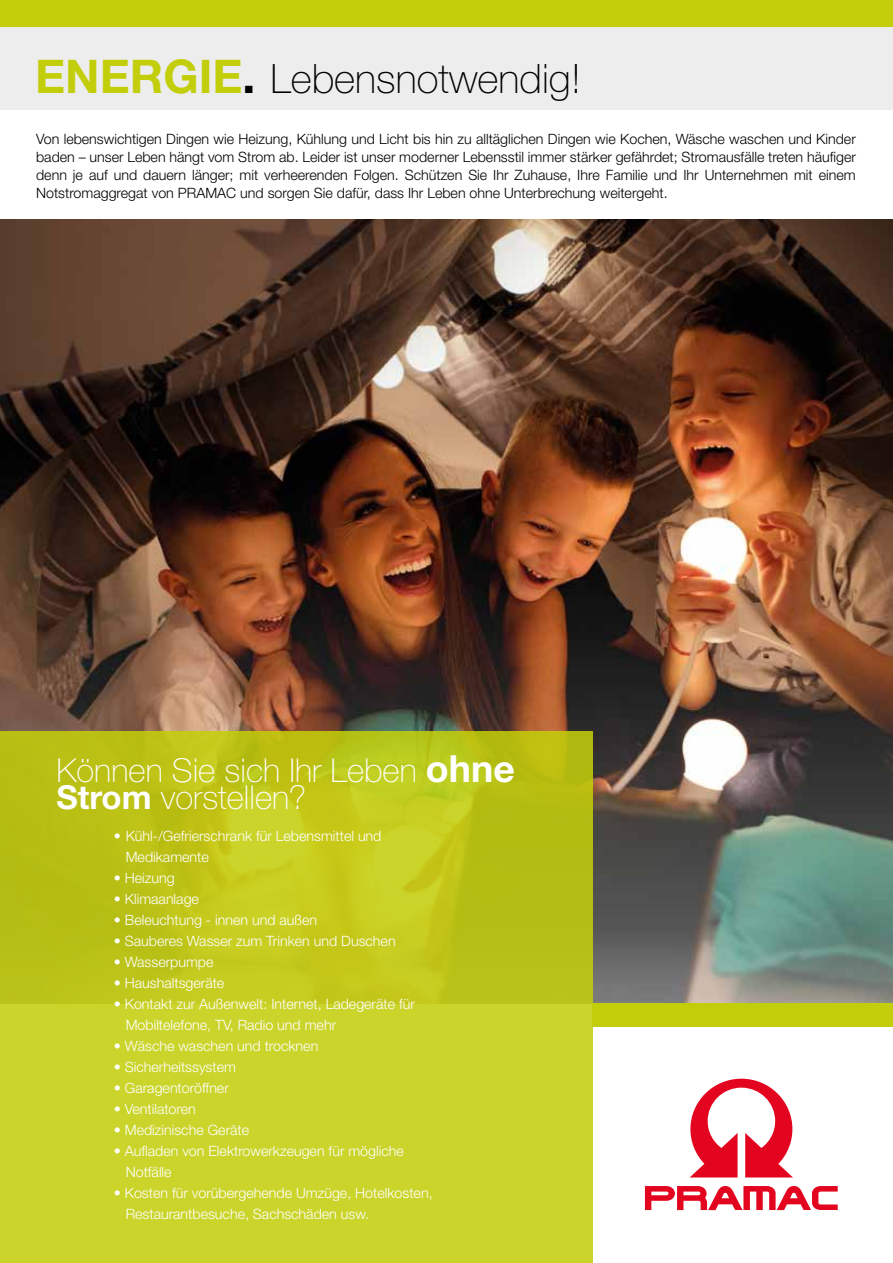
<style>
.page{position:relative;width:893px;height:1263px;background:#fff}
.page>*{position:absolute;margin:0;border:0;box-sizing:border-box;transform-origin:0 0}
.t1{font:100 40.5px "Helvetica Neue";color:#000}
.t2{font:100 33px/27px "Helvetica Neue";color:#fff}
.t3{font:300 14.25px/21px "Helvetica Neue";color:#fff}
.t4{font:300 14.25px/18px "Helvetica Neue LT Pro";color:#000;text-align:justify}
.s1{font-weight:700;font-size:46.5px;color:#c3ce0a}
.s2{font-weight:700;font-size:46.5px}
.s3{font-weight:700;font-size:37.5px}
.s4{font-weight:700}
</style>
<div class="page">
<div style="left:0;top:26px;width:893px;height:84px;background:#ededed"></div>
<img style="left:0;top:219px;width:893px;height:785px">
<div style="left:592px;top:1004px;width:301px;height:23px;background:#c3ce0a"></div>
<svg style="left:0;top:731px;width:592px;height:532px;background:#c4cc20"></svg>
<svg style="left:690px;top:1079px;width:103px;height:98px"></svg>
<svg style="left:645px;top:1186px;width:193px;height:24px"></svg>
<div style="left:0;top:0;width:893px;height:26px;background:#c3ce0a"></div>
<h1 class="t1" style="left:35px;top:56px;width:548px"><span class="s1">ENERGIE</span><span class="s2">.</span> Lebensnotwendig!</h1>
<p class="t4" style="left:36px;top:129px;width:821px">Von lebenswichtigen Dingen wie Heizung, Kühlung und Licht bis hin zu alltäglichen Dingen wie Kochen, Wäsche waschen und Kinder baden – unser Leben hängt vom Strom ab. Leider ist unser moderner Lebensstil immer stärker gefährdet; Stromausfälle treten häufiger denn je auf und dauern länger; mit verheerenden Folgen. Schützen Sie Ihr Zuhause, Ihre Familie und Ihr Unternehmen mit einem Notstromaggregat von PRAMAC und sorgen Sie dafür, dass Ihr Leben ohne Unterbrechung weitergeht.</p>
<h2 class="t2" style="left:56px;top:757px;width:460px">Können Sie sich Ihr Leben <span class="s3">ohne<br></span><span class="s4">Strom</span> vorstellen?</h2>
<p class="t3" style="left:126px;top:825px;width:257px;text-indent:-12px">• Kühl-/Gefrierschrank für Lebensmittel und<br>Medikamente</p>
<p class="t3" style="left:114px;top:867px;width:62px">• Heizung</p>
<p class="t3" style="left:114px;top:888px;width:87px">• Klimaanlage</p>
<p class="t3" style="left:114px;top:909px;width:205px">• Beleuchtung - innen und außen</p>
<p class="t3" style="left:114px;top:930px;width:283px">• Sauberes Wasser zum Trinken und Duschen</p>
<p class="t3" style="left:114px;top:951px;width:101px">• Wasserpumpe</p>
<p class="t3" style="left:114px;top:972px;width:112px">• Haushaltsgeräte</p>
<p class="t3" style="left:126px;top:993px;width:291px;text-indent:-12px">• Kontakt zur Außenwelt: Internet, Ladegeräte für<br>Mobiltelefone, TV, Radio und mehr</p>
<p class="t3" style="left:114px;top:1035px;width:206px">• Wäsche waschen und trocknen</p>
<p class="t3" style="left:114px;top:1056px;width:124px">• Sicherheitssystem</p>
<p class="t3" style="left:114px;top:1077px;width:117px">• Garagentoröffner</p>
<p class="t3" style="left:114px;top:1098px;width:84px">• Ventilatoren</p>
<p class="t3" style="left:114px;top:1119px;width:137px">• Medizinische Geräte</p>
<p class="t3" style="left:126px;top:1140px;width:280px;text-indent:-12px">• Aufladen von Elektrowerkzeugen für mögliche<br>Notfälle</p>
<p class="t3" style="left:126px;top:1182px;width:308px;text-indent:-12px">• Kosten für vorübergehende Umzüge, Hotelkosten,<br>Restaurantbesuche, Sachschäden usw.</p>
</div>
